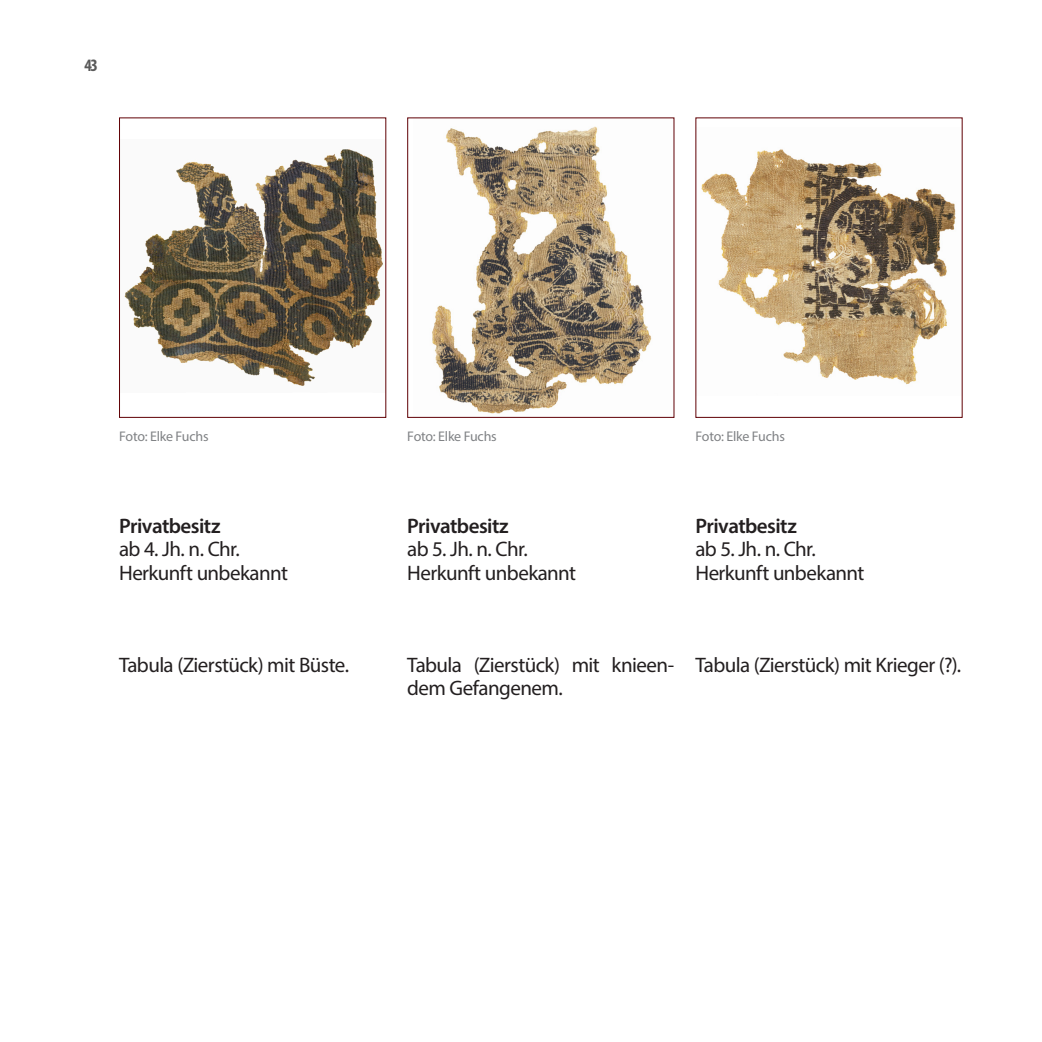
<style>
.page{position:relative;width:1042px;height:1042px;background:#fff}
.page>*{position:absolute;margin:0;border:0;box-sizing:border-box;transform-origin:0 0}
.Katalogtext{font:21px/23.1px "Myriad Pro";letter-spacing:-.025em;color:#231f20}
.Katalogtext-2{font:600 21px "Myriad Pro";letter-spacing:-.025em;color:#231f20}
.t1{font:700 condensed 17.5px "Myriad Pro";color:#5a5a5a}
.Copyright{font:14px "Myriad Pro";letter-spacing:-.015em;color:#808285}
</style>
<div class="page">
<img style="left:701px;top:149px;width:255px;height:236px">
<img style="left:432px;top:126px;width:220px;height:288px">
<div style="left:407px;top:117px;width:267px;height:301px;border:1px solid #600005"></div>
<img style="left:124px;top:149px;width:259px;height:237px">
<div style="left:119px;top:117px;width:267px;height:301px;border:1px solid #600005"></div>
<p class="t1" style="left:84px;top:54px;width:15px">43</p>
<p class="Copyright" style="left:119px;top:427px;width:91px">Foto: Elke Fuchs</p>
<p class="Copyright" style="left:407px;top:427px;width:91px">Foto: Elke Fuchs</p>
<p class="Copyright" style="left:695px;top:427px;width:91px">Foto: Elke Fuchs</p>
<p class="Katalogtext-2" style="left:119px;top:513px;width:103px">Privatbesitz</p>
<p class="Katalogtext" style="left:119px;top:537px;width:122px">ab 4. Jh. n. Chr.</p>
<p class="Katalogtext" style="left:119px;top:560px;width:170px">Herkunft unbekannt</p>
<p class="Katalogtext" style="left:119px;top:653px;width:231px">Tabula (Zierstück) mit Büste.</p>
<p class="Katalogtext-2" style="left:407px;top:513px;width:103px">Privatbesitz</p>
<p class="Katalogtext" style="left:407px;top:537px;width:122px">ab 5. Jh. n. Chr.</p>
<p class="Katalogtext" style="left:407px;top:560px;width:170px">Herkunft unbekannt</p>
<p class="Katalogtext-2" style="left:695px;top:513px;width:103px">Privatbesitz</p>
<p class="Katalogtext" style="left:695px;top:537px;width:122px">ab 5. Jh. n. Chr.</p>
<p class="Katalogtext" style="left:695px;top:560px;width:170px">Herkunft unbekannt</p>
<p class="Katalogtext" style="left:407px;top:653px;width:269px">Tabula (Zierstück) mit knieen&shy;dem Gefangenem.</p>
<p class="Katalogtext" style="left:695px;top:653px;width:267px">Tabula (Zierstück) mit Krieger (?).</p>
</div>
